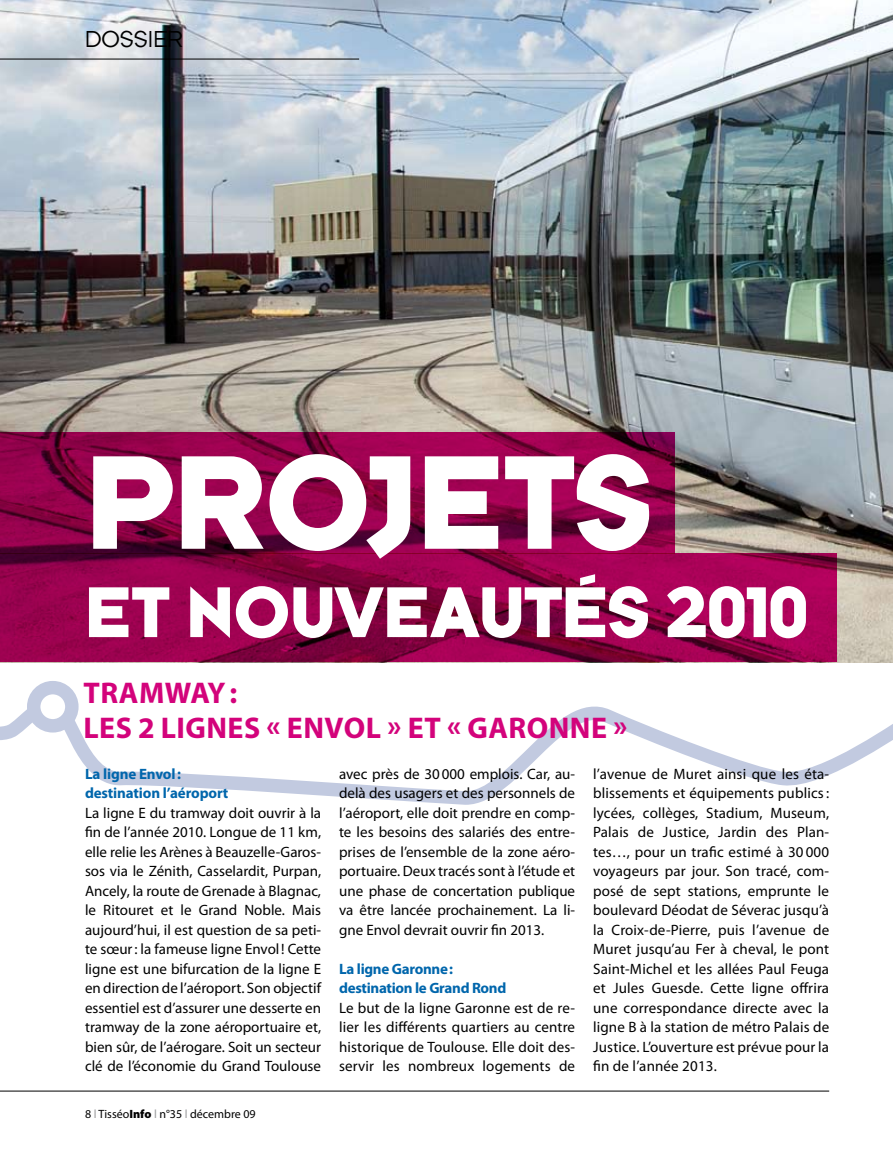
<style>
.page{position:relative;width:893px;height:1149px;background:#fff}
.page>*{position:absolute;margin:0;border:0;box-sizing:border-box;transform-origin:0 0}
.t1{font:138.45px "Typeface Six";letter-spacing:-.02em;color:#fff}
.t2{font:74.55px "Typeface Six";letter-spacing:-.02em;color:#fff}
.t3{font:700 30px/34.5px "Myriad Pro";letter-spacing:.015em;color:#d3037b}
.t4{font:24px "Typeface Seven";color:#000}
.t5{font:15px/19.5px "Myriad Pro";color:#000;text-align:justify}
.t6{font:700 15px/19.5px "Myriad Pro";letter-spacing:-.01em;color:#0166ac}
.t7{font:12px "Myriad Pro";color:#000}
.s1{color:#9c9d9f}
.s2{font-weight:900}
</style>
<div class="page">
<svg style="left:0;top:661px;width:893px;height:144px"></svg>
<svg style="left:34px;top:687px;width:38px;height:38px"></svg>
<div style="left:27px;top:680px;width:52px;height:52px;border:13px solid #c2cae0;border-radius:50%"></div>
<hr style="left:0;top:1090px;width:829px;height:1px;background:#000">
<img style="left:0;top:0;width:893px;height:661px">
<svg style="left:0;top:431px;width:675px;height:122px;background:#880246"></svg>
<svg style="left:0;top:553px;width:837px;height:108px;background:#920149"></svg>
<hr style="left:0;top:59px;width:359px;height:1px;background:#000">
<h3 class="t4" style="left:85px;top:25px;width:99px">DOSSIER</h3>
<h1 class="t1" style="left:84px;top:417px;width:571px">PROJETS</h1>
<h2 class="t2" style="left:84px;top:566px;width:726px">ET NOUVEAUTÉS 2010</h2>
<h3 class="t3" style="left:84px;top:675px;width:545px">Tramway:<br>les 2 Lignes « Envol » et « Garonne »</h3>
<p class="t6" style="left:85px;top:763px;width:145px">La ligne Envol: destination l’aéroport</p>
<p class="t5" style="left:85px;top:802px;width:238px">La ligne E du tramway doit ouvrir à la fin de l’année 2010. Longue de 11 km, elle relie les Arènes à Beauzelle-Garos&shy;sos via le Zénith, Casselardit, Purpan, Ancely, la route de Grenade à Blagnac, le Ritouret et le Grand Noble. Mais aujourd’hui, il est question de sa peti&shy;te sœur: la fameuse ligne Envol! Cette ligne est une bifurcation de la ligne E en direction de l’aéroport. Son objectif essentiel est d’assurer une desserte en tramway de la zone aéroportuaire et, bien sûr, de l’aérogare. Soit un secteur clé de l’économie du Grand Toulouse</p>
<p class="t7" style="left:85px;top:1105px;width:172px">8 <span class="s1">l</span> Tisséo<span class="s2">Info</span> <span class="s1">l</span> n°35 <span class="s1">l</span> décembre 09</p>
<p class="t5" style="left:339px;top:763px;width:238px">avec près de 30000 emplois. Car, au&shy;delà des usagers et des personnels de l’aéroport, elle doit prendre en comp&shy;te les besoins des salariés des entre&shy;prises de l’ensemble de la zone aéro&shy;portuaire. Deux tracés sont à l’étude et une phase de concertation publique va être lancée prochainement. La li&shy;gne Envol devrait ouvrir fin 2013.</p>
<p class="t6" style="left:339px;top:958px;width:169px">La ligne Garonne: destination le Grand Rond</p>
<p class="t5" style="left:339px;top:997px;width:238px">Le but de la ligne Garonne est de re&shy;lier les différents quartiers au centre historique de Toulouse. Elle doit des&shy;servir les nombreux logements de</p>
<p class="t5" style="left:593px;top:763px;width:238px">l’avenue de Muret ainsi que les éta&shy;blissements et équipements publics: lycées, collèges, Stadium, Museum, Palais de Justice, Jardin des Plan&shy;tes…, pour un trafic estimé à 30 000 voyageurs par jour. Son tracé, com&shy;posé de sept stations, emprunte le boulevard Déodat de Séverac jusqu’à la Croix-de-Pierre, puis l’avenue de Muret jusqu’au Fer à cheval, le pont Saint-Michel et les allées Paul Feuga et Jules Guesde. Cette ligne offrira une correspondance directe avec la ligne B à la station de métro Palais de Justice. L’ouverture est prévue pour la fin de l’année 2013.</p>
</div>
